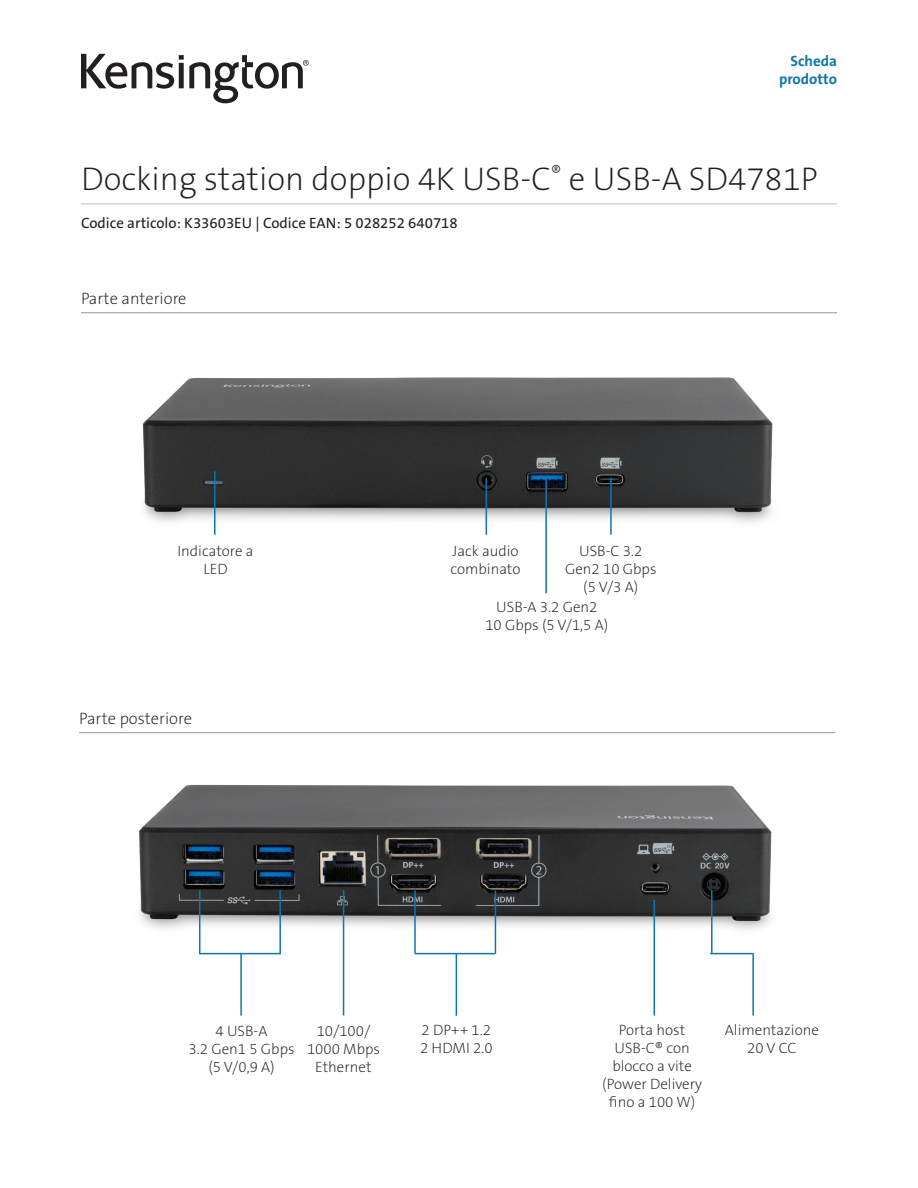
<style>
.page{position:relative;width:918px;height:1188px;background:#fff}
.page>*{position:absolute;margin:0;border:0;box-sizing:border-box;transform-origin:0 0}
.t1{font:33px "The Sans KENSINGTON2 XL";color:#231f20}
.t2{font:16.5px "The Sans KENSINGTON2 XL";color:#231f20}
.t3{font:15px/18px "The Sans KENSINGTON2 XL";color:#231f20;text-align:center}
.t4{font:15px "The Sans KENSINGTON5 Rg";color:#231f20}
.t5{font:15px/18px "The Sans KENSINGTON7 Bd";color:#0e76ae;text-align:right}
</style>
<div class="page">
<svg style="left:81px;top:54px;width:228px;height:49px"></svg>
<hr style="left:81px;top:204px;width:756px;height:1px;background:#bcbdc0">
<img style="left:139px;top:784px;width:633px;height:187px">
<hr style="left:79px;top:732px;width:756px;height:1px;background:#939598">
<hr style="left:199px;top:890px;width:1px;height:64px;background:#0e76ae">
<hr style="left:279px;top:890px;width:2px;height:64px;background:#0e76ae">
<hr style="left:200px;top:953px;width:80px;height:1px;background:#0e76ae">
<hr style="left:240px;top:953px;width:2px;height:63px;background:#0e76ae">
<hr style="left:654px;top:900px;width:1px;height:116px;background:#0e76ae">
<hr style="left:343px;top:890px;width:1px;height:126px;background:#0e76ae">
<hr style="left:414px;top:890px;width:2px;height:64px;background:#0e76ae">
<hr style="left:495px;top:890px;width:1px;height:64px;background:#0e76ae">
<hr style="left:415px;top:953px;width:80px;height:1px;background:#0e76ae">
<hr style="left:456px;top:953px;width:1px;height:63px;background:#0e76ae">
<hr style="left:711px;top:890px;width:2px;height:64px;background:#0e76ae">
<hr style="left:710px;top:953px;width:42px;height:1px;background:#0e76ae">
<hr style="left:752px;top:953px;width:2px;height:63px;background:#0e76ae">
<img style="left:142px;top:377px;width:631px;height:158px">
<hr style="left:81px;top:312px;width:756px;height:1px;background:#939598">
<hr style="left:486px;top:478px;width:1px;height:57px;background:#0e76ae">
<hr style="left:545px;top:478px;width:2px;height:115px;background:#0e76ae">
<hr style="left:610px;top:478px;width:2px;height:57px;background:#0e76ae">
<hr style="left:214px;top:471px;width:2px;height:64px;background:#0e76ae">
<p class="t5" style="left:779px;top:52px;width:59px">Scheda prodotto</p>
<h1 class="t1" style="left:81px;top:161px;width:738px">Docking station doppio 4K USB-C<sup>®</sup> e USB-A SD4781P</h1>
<p class="t4" style="left:81px;top:215px;width:378px">Codice articolo: K33603EU | Codice EAN: 5 028252 640718</p>
<p class="t2" style="left:81px;top:289px;width:107px">Parte anteriore</p>
<p class="t3" style="left:177px;top:543px;width:78px">Indicatore a<br>LED</p>
<p class="t2" style="left:79px;top:709px;width:114px">Parte posteriore</p>
<p class="t3" style="left:451px;top:543px;width:71px;text-align:left">Jack audio combinato</p>
<p class="t3" style="left:485px;top:599px;width:124px">USB-A 3.2 Gen2<br>10 Gbps (5 V/1,5 A)</p>
<p class="t3" style="left:565px;top:543px;width:93px">USB-C 3.2<br>Gen2 10 Gbps (5 V/3 A)</p>
<p class="t3" style="left:189px;top:1022px;width:107px">4 USB-A<br>3.2 Gen1 5 Gbps (5 V/0,9 A)</p>
<p class="t3" style="left:602px;top:1021px;width:101px">Porta host<br>USB-C® con blocco a vite (Power Delivery fino a 100 W)</p>
<p class="t3" style="left:307px;top:1022px;width:74px">10/100/<br>1000 Mbps<br>Ethernet</p>
<p class="t3" style="left:420px;top:1021px;width:74px;text-align:left">2 DP++ 1.2<br>2 HDMI 2.0</p>
<p class="t3" style="left:725px;top:1021px;width:96px">Alimentazione<br>20 V CC</p>
</div>
